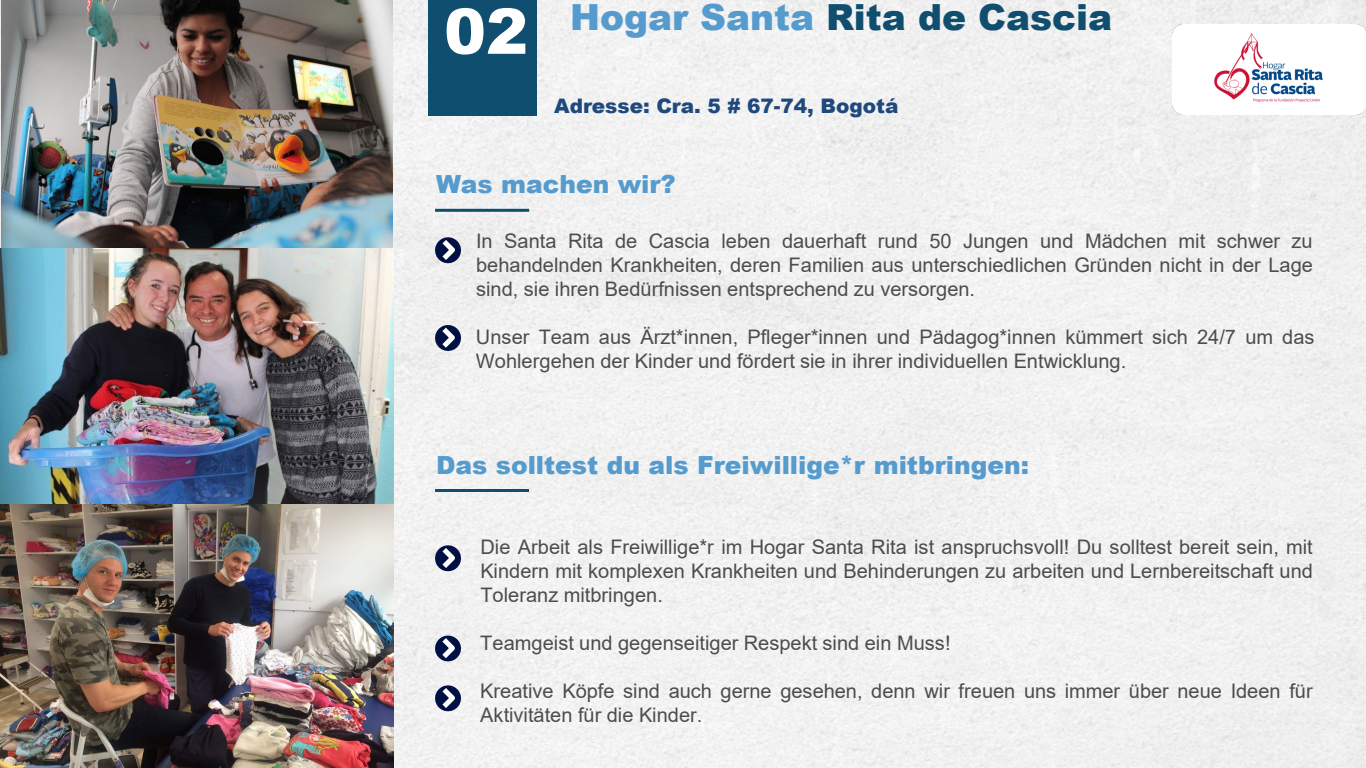
<style>
.page{position:relative;width:1366px;height:768px;background:#fff}
.page>*{position:absolute;margin:0;border:0;box-sizing:border-box;transform-origin:0 0}
.t1{font:900 36px "Arial";color:#0f4e6e}
.t2{font:900 25px "Arial";color:#569bce}
.t3{font:20px/24px "Arial";color:#4d4d4d;text-align:justify}
.t4{font:900 20px "Arial";color:#1f497d}
.s1{font-size:63px;color:#fff}
.s2{color:#569bce}
</style>
<div class="page">
<div style="left:0;top:1px;width:1366px;height:767px;background:#f1f1f1"></div>
<svg style="left:435px;top:235px;width:26px;height:30px"></svg>
<svg style="left:435px;top:322px;width:26px;height:31px"></svg>
<svg style="left:435px;top:543px;width:26px;height:30px"></svg>
<img style="left:1172px;top:25px;width:194px;height:90px">
<hr style="left:435px;top:209px;width:94px;height:3px;background:#0f4e6e">
<hr style="left:435px;top:489px;width:94px;height:3px;background:#0f4e6e">
<div style="left:428px;top:0;width:109px;height:115px;background:#0f4e6e"></div>
<img style="left:1px;top:0;width:392px;height:248px">
<img style="left:0;top:248px;width:394px;height:295px">
<img style="left:1px;top:504px;width:393px;height:264px">
<svg style="left:435px;top:633px;width:26px;height:31px"></svg>
<svg style="left:435px;top:683px;width:26px;height:30px"></svg>
<h2 class="t1" style="left:444px;top:-9px;width:669px"><span class="s1">02</span> <span class="s2">Hogar Santa</span> Rita de Cascia</h2>
<p class="t4" style="left:554px;top:92px;width:346px">Adresse: Cra. 5 # 67-74, Bogotá</p>
<p class="t2" style="left:436px;top:166px;width:241px">Was machen wir?</p>
<p class="t3" style="left:476px;top:229px;width:838px">In Santa Rita de Cascia leben dauerhaft rund 50 Jungen und Mädchen mit schwer zu behandelnden Krankheiten, deren Familien aus unterschiedlichen Gründen nicht in der Lage sind, sie ihren Bedürfnissen entsprechend zu versorgen.</p>
<p class="t3" style="left:476px;top:325px;width:840px">Unser Team aus Ärzt*innen, Pfleger*innen und Pädagog*innen kümmert sich 24/7 um das<br>Wohlergehen der Kinder und fördert sie in ihrer individuellen Entwicklung.</p>
<p class="t2" style="left:436px;top:447px;width:595px">Das solltest du als Freiwillige*r mitbringen:</p>
<p class="t3" style="left:480px;top:535px;width:834px">Die Arbeit als Freiwillige*r im Hogar Santa Rita ist anspruchsvoll! Du solltest bereit sein, mit Kindern mit komplexen Krankheiten und Behinderungen zu arbeiten und Lernbereitschaft und Toleranz mitbringen.</p>
<p class="t3" style="left:480px;top:631px;width:472px">Teamgeist und gegenseitiger Respekt sind ein Muss!</p>
<p class="t3" style="left:480px;top:679px;width:834px">Kreative Köpfe sind auch gerne gesehen, denn wir freuen uns immer über neue Ideen für<br>Aktivitäten für die Kinder.</p>
</div>
